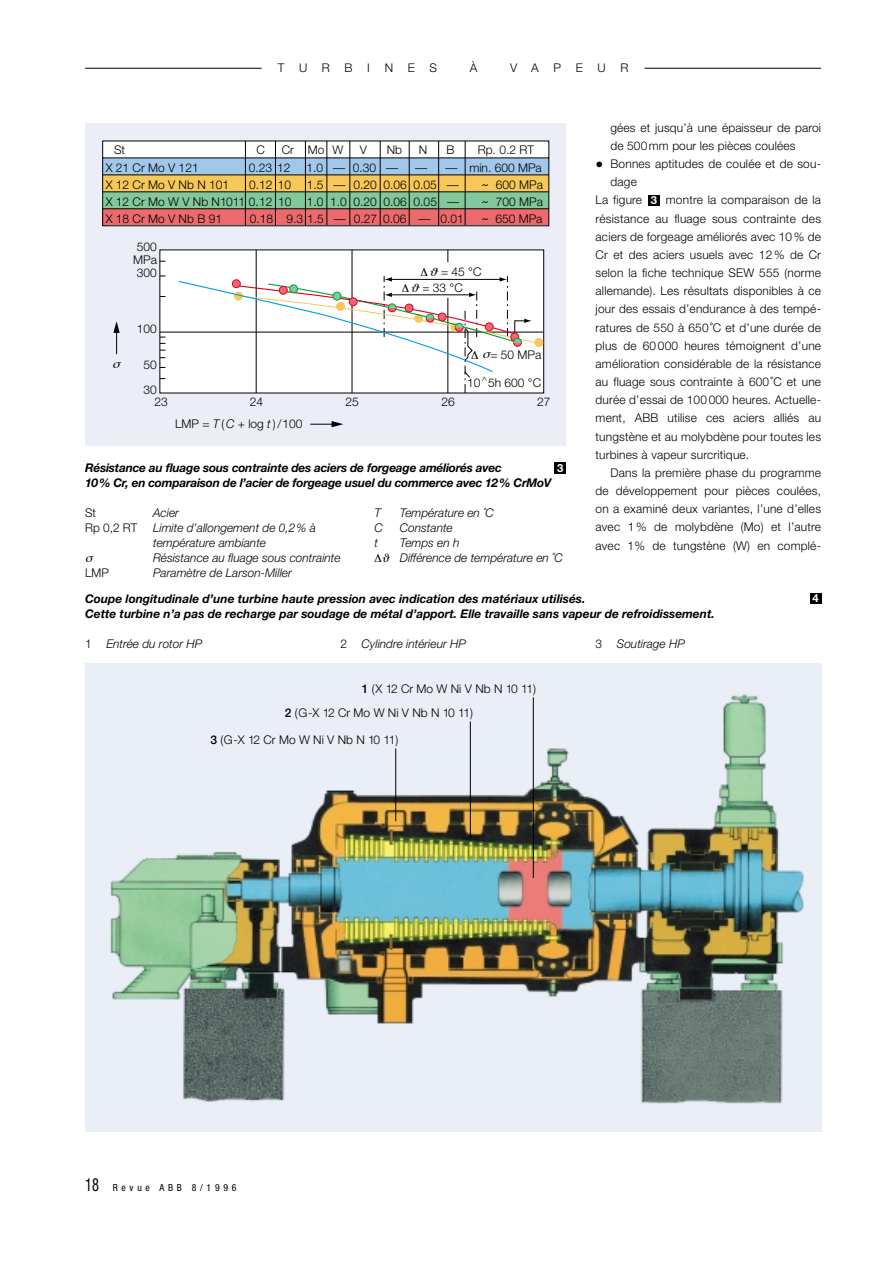
<style>
.page{position:relative;width:893px;height:1263px;background:#fff}
.page>*{position:absolute;margin:0;border:0;box-sizing:border-box;transform-origin:0 0}
.t1{font:300 18px/16.6px "Helvetica Neue";color:#000;text-align:justify}
.t2{font:300 12px/18.1px "Helvetica Neue";letter-spacing:.01em;color:#000}
.t3{font:italic 700 12px/15px "Helvetica Neue";color:#000}
.t4{font:italic 300 12px "Helvetica Neue";color:#000}
.t5{font:300 12px "Helvetica Neue";letter-spacing:1.225em;color:#000}
.t6{font:700 11.25px "Helvetica Neue";color:#fff}
.t7{font:condensed 9.75px "Helvetica Neue";letter-spacing:.385em;color:#000}
.s1{font-style:italic}
.s2{font-family:"Mathematical Pi One";font-weight:400}
.s3{font-size:15.75px}
.s4{font-style:normal}
.s5{font-weight:500}
.s6{font-size:18px}
</style>
<div class="page">
<div style="left:648px;top:195px;width:11px;height:11px;background:#000"></div>
<div style="left:555px;top:463px;width:11px;height:11px;background:#000"></div>
<div style="left:810px;top:593px;width:11px;height:11px;background:#000"></div>
<div style="left:85px;top:123px;width:481px;height:322px;background:#ebeef7"></div>
<hr style="left:160px;top:332px;width:382px;height:1px;background:#000">
<div style="left:534px;top:338px;width:9px;height:9px;background:#f7c859;border:1px solid #f7c859;border-radius:50%"></div>
<svg style="left:102px;top:140px;width:447px;height:87px;background:#bdb29d"></svg>
<hr style="left:103px;top:175px;width:446px;height:1px;background:#000">
<hr style="left:103px;top:192px;width:446px;height:1px;background:#000">
<hr style="left:103px;top:209px;width:446px;height:1px;background:#000">
<svg style="left:310px;top:421px;width:33px;height:6px"></svg>
<svg style="left:113px;top:321px;width:7px;height:33px"></svg>
<img style="left:85px;top:663px;width:736px;height:468px">
<div style="left:351px;top:685px;width:185px;height:19px;background:#ebeef7"></div>
<hr style="left:533px;top:697px;width:1px;height:181px;background:#000">
<div style="left:269px;top:709px;width:204px;height:19px;background:#ebeef7"></div>
<hr style="left:470px;top:721px;width:1px;height:117px;background:#000">
<div style="left:201px;top:736px;width:197px;height:19px;background:#ebeef7"></div>
<hr style="left:395px;top:748px;width:1px;height:73px;background:#000">
<hr style="left:85px;top:68px;width:176px;height:1px;background:#000">
<hr style="left:644px;top:68px;width:177px;height:1px;background:#000">
<svg style="left:159px;top:250px;width:380px;height:143px;background:#f3f2f1"></svg>
<p class="t5" style="left:278px;top:64px;width:161px">TURBINES</p>
<p class="t2" style="left:470px;top:60px;width:9px">À</p>
<p class="t2" style="left:510px;top:60px;width:120px">VAPEUR</p>
<p class="t2" style="left:114px;top:142px;width:13px">St</p>
<p class="t2" style="left:256px;top:142px;width:10px">C</p>
<p class="t2" style="left:282px;top:142px;width:63px">Cr Mo W</p>
<p class="t2" style="left:360px;top:142px;width:9px">V</p>
<p class="t2" style="left:387px;top:142px;width:17px">Nb</p>
<p class="t2" style="left:419px;top:142px;width:10px">N</p>
<p class="t2" style="left:446px;top:142px;width:10px">B</p>
<p class="t2" style="left:477px;top:142px;width:58px">Rp. 0.2 RT</p>
<p class="t2" style="left:106px;top:177px;width:125px">X 12 Cr Mo V Nb N 101</p>
<p class="t2" style="left:249px;top:177px;width:43px">0.12 10</p>
<p class="t2" style="left:307px;top:177px;width:153px">1.5 — 0.20 0.06 0.05 —</p>
<p class="t2" style="left:496px;top:177px;width:49px">600 MPa</p>
<p class="t2" style="left:106px;top:160px;width:94px">X 21 Cr Mo V 121</p>
<p class="t2" style="left:249px;top:160px;width:43px">0.23 12</p>
<p class="t2" style="left:306px;top:160px;width:93px">1.0 — 0.30 —</p>
<p class="t2" style="left:415px;top:160px;width:128px">— — min. 600 MPa</p>
<h1 class="t1" style="left:483px;top:184px;width:5px">˜ ˜ ˜</h1>
<p class="t2" style="left:106px;top:193px;width:187px">X 12 Cr Mo W V Nb N1011 0.12 10</p>
<p class="t2" style="left:307px;top:193px;width:154px">1.0 1.0 0.20 0.06 0.05 —</p>
<p class="t2" style="left:496px;top:193px;width:49px">700 MPa</p>
<p class="t2" style="left:106px;top:211px;width:118px">X 18 Cr Mo V Nb B 91</p>
<p class="t2" style="left:250px;top:211px;width:215px">0.18 9.3 1.5 — 0.27 0.06 — 0.01</p>
<p class="t2" style="left:495px;top:211px;width:49px">650 MPa</p>
<p class="t2" style="left:137px;top:235px;width:22px;line-height:26.1px">500<br>300</p>
<p class="t2" style="left:133px;top:251px;width:25px">MPa</p>
<p class="t2" style="left:402px;top:265px;width:81px;line-height:16.4px;text-indent:19px">∆ = 45 C ∆ = 33 C</p>
<p class="t2" style="left:137px;top:321px;width:22px">100</p>
<p class="t2" style="left:143px;top:353px;width:15px;line-height:25.5px">50<br>30</p>
<p class="t2" style="left:154px;top:394px;width:15px">23</p>
<p class="t2" style="left:250px;top:394px;width:15px">24</p>
<p class="t2" style="left:345px;top:394px;width:15px">25</p>
<p class="t2" style="left:441px;top:394px;width:15px">26</p>
<p class="t2" style="left:537px;top:394px;width:15px">27</p>
<p class="t2" style="left:175px;top:416px;width:129px">LMP = <span class="s1">T</span> ( <span class="s1">C</span> + log <span class="s1">t</span> ) /100</p>
<p class="t2" style="left:471px;top:346px;width:72px">∆ = 50 MPa</p>
<p class="t2" style="left:467px;top:375px;width:75px">10<sup>^</sup>5h 600 C</p>
<p class="t3" style="left:85px;top:462px;width:468px">Résistance au fluage sous contrainte des aciers de forgeage améliorés avec<br>10% Cr, en comparaison de l’acier de forgeage usuel du commerce avec 12% CrMoV</p>
<p class="t2" style="left:85px;top:505px;width:12px">St</p>
<p class="t4" style="left:153px;top:509px;width:27px">Acier</p>
<p class="t4" style="left:374px;top:509px;width:8px">T</p>
<p class="t4" style="left:400px;top:509px;width:95px">Température en ˚C</p>
<p class="t2" style="left:85px;top:520px;width:54px">Rp 0,2 RT</p>
<p class="t4" style="left:153px;top:524px;width:164px">Limite d’allongement de 0,2% à</p>
<p class="t4" style="left:374px;top:524px;width:10px">C</p>
<p class="t4" style="left:400px;top:524px;width:54px">Constante</p>
<p class="t4" style="left:153px;top:539px;width:114px">température ambiante</p>
<p class="t4" style="left:374px;top:539px;width:5px">t</p>
<p class="t4" style="left:400px;top:539px;width:61px">Temps en h</p>
<p class="t4" style="left:153px;top:554px;width:189px">Résistance au fluage sous contrainte</p>
<p class="t4" style="left:374px;top:554px;width:190px">∆<span class="s2">-</span> Différence de température en ˚C</p>
<p class="t2" style="left:85px;top:565px;width:25px">LMP</p>
<p class="t4" style="left:153px;top:569px;width:140px">Paramètre de Larson-Miller</p>
<p class="t6" style="left:557px;top:464px;width:8px">3</p>
<p class="t2" style="left:610px;top:120px;width:212px">gées et jusqu’à une épaisseur de paroi de 500mm pour les pièces coulées</p>
<p class="t2" style="left:595px;top:156px;width:227px"><span class="s3">•</span> Bonnes aptitudes de coulée et de sou-</p>
<p class="t2" style="left:610px;top:174px;width:28px">dage</p>
<p class="t2" style="left:595px;top:192px;width:48px">La figure</p>
<p class="t2" style="left:595px;top:192px;width:227px;text-align:justify;text-indent:70px">montre la comparaison de la résistance au fluage sous contrainte des aciers de forgeage améliorés avec 10% de Cr et des aciers usuels avec 12% de Cr selon la fiche technique SEW 555 (norme allemande). Les résultats disponibles à ce jour des essais d’endurance à des tempé&shy;ratures de 550 à 650 ˚C et d’une durée de plus de 60 000 heures témoignent d’une amélioration considérable de la résistance au fluage sous contrainte à 600 ˚C et une durée d’essai de 100 000 heures. Actuelle&shy;ment, ABB utilise ces aciers alliés au tungstène et au molybdène pour toutes les turbines à vapeur surcritique.</p>
<p class="t2" style="left:595px;top:465px;width:227px;text-align:justify;text-indent:15px">Dans la première phase du programme de développement pour pièces coulées, on a examiné deux variantes, l’une d’elles avec 1% de molybdène (Mo) et l’autre avec 1% de tungstène (W) en complé-</p>
<p class="t6" style="left:651px;top:196px;width:8px">3</p>
<p class="t3" style="left:85px;top:593px;width:631px">Coupe longitudinale d’une turbine haute pression avec indication des matériaux utilisés.<br>Cette turbine n’a pas de recharge par soudage de métal d’apport. Elle travaille sans vapeur de refroidissement.</p>
<p class="t4" style="left:85px;top:640px;width:119px"><span class="s4">1</span> Entrée du rotor HP</p>
<p class="t4" style="left:340px;top:640px;width:127px"><span class="s4">2</span> Cylindre intérieur HP</p>
<p class="t4" style="left:595px;top:640px;width:91px"><span class="s4">3</span> Soutirage HP</p>
<p class="t2" style="left:285px;top:678px;width:252px;line-height:24.2px;text-indent:77px"><span class="s5">1</span> (X 12 Cr Mo W Ni V Nb N 10 11)<br><span class="s5">2</span> (G-X 12 Cr Mo W Ni V Nb N 10 11)</p>
<p class="t2" style="left:210px;top:732px;width:190px"><span class="s5">3</span> (G-X 12 Cr Mo W Ni V Nb N 10 11)</p>
<p class="t6" style="left:812px;top:594px;width:8px">4</p>
<p class="t7" style="left:85px;top:1184px;width:153px"><span class="s6">18</span> Revue ABB 8/1996</p>
</div>
